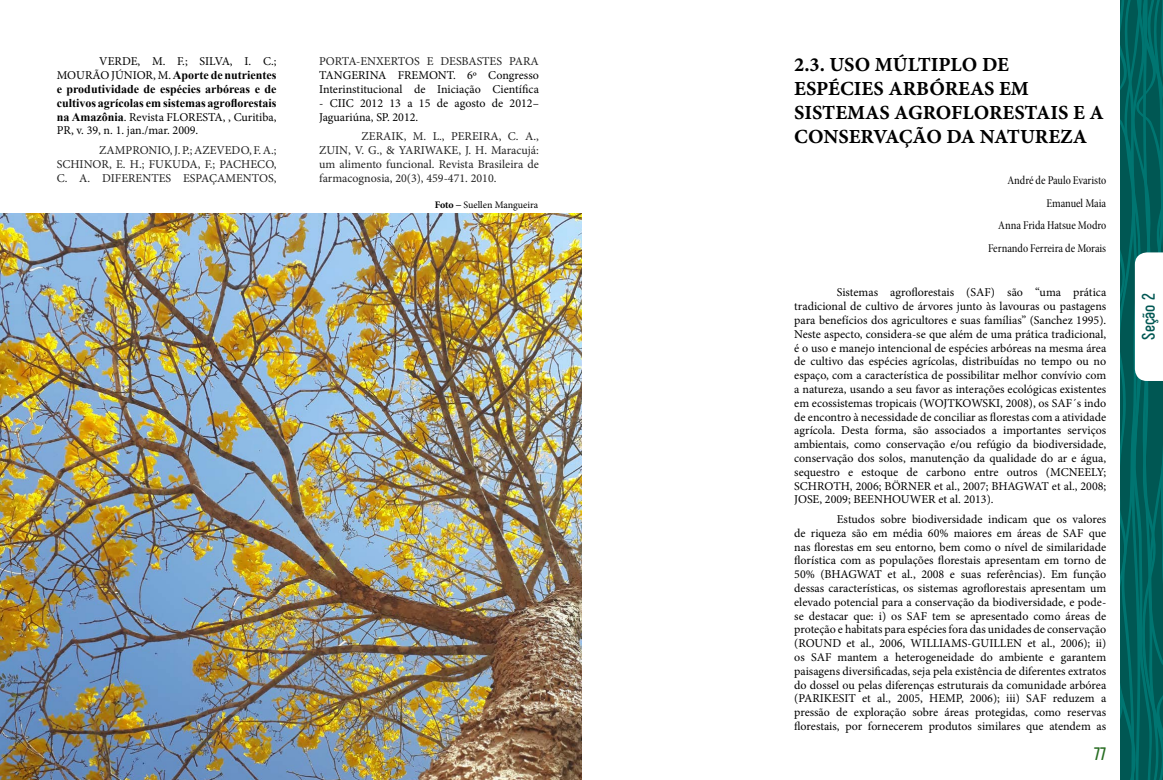
<style>
.page{position:relative;width:1163px;height:780px;background:#fff}
.page>*{position:absolute;margin:0;border:0;box-sizing:border-box;transform-origin:0 0}
.t1{font:20px/24px "Minion Pro Bold Capt";color:#000}
.t2{font:700 18px "Phenomena";color:#005753}
.t3{font:700 18px "Phenomena";color:#286d22}
.t4{font:12px/13.8px "Minion Pro";color:#000}
.t5{font:12px/13.8px "Minion Pro";color:#222;text-align:justify}
.t6{font:700 12px/13.8px "Times New Roman";color:#000;text-align:justify}
.t7{font:12px/22.5px "Minion Pro Cn Subh";letter-spacing:-.005em;color:#000;text-align:right}
.t8{font:10px "Minion Pro";color:#000}
.s1{font-family:"Minion Pro";font-weight:400}
.s2{font-family:"Times New Roman";font-weight:700}
.s3{font-weight:700}
</style>
<div class="page">
<svg style="left:1120px;top:0;width:42px;height:780px;background:#19706d"></svg>
<img style="left:0;top:213px;width:581px;height:567px">
<p class="t4" style="left:99px;top:55px;width:179px">VERDE, M. F.; SILVA, I. C.;</p>
<p class="t6" style="left:57px;top:68px;width:221px"><span class="s1">MOURÃO JÚNIOR, M.</span> Aporte de nutrientes e produtividade de espécies arbóreas e de cultivos agrícolas em sistemas agroflorestais</p>
<p class="t4" style="left:57px;top:110px;width:221px"><span class="s2">na Amazônia</span>. Revista FLORESTA, , Curitiba,<br>PR, v. 39, n. 1. jan./mar. 2009.</p>
<p class="t5" style="left:57px;top:143px;width:221px;text-indent:43px">ZAMPRONIO, J. P.; AZEVEDO, F. A.; SCHINOR, E. H.; FUKUDA, F.; PACHECO, C. A. DIFERENTES ESPAÇAMENTOS,</p>
<p class="t5" style="left:319px;top:55px;width:221px">PORTA-ENXERTOS E DESBASTES PARA</p>
<p class="t4" style="left:319px;top:69px;width:221px">TANGERINA FREMONT. 6º Congresso<br>Interinstitucional de Iniciação Científica</p>
<p class="t4" style="left:319px;top:96px;width:221px">- CIIC 2012 13 a 15 de agosto de 2012–<br>Jaguariúna, SP. 2012.</p>
<p class="t5" style="left:319px;top:129px;width:221px;text-indent:43px">ZERAIK, M. L., PEREIRA, C. A., ZUIN, V. G., &amp; YARIWAKE, J. H. Maracujá: um alimento funcional. Revista Brasileira de farmacognosia, 20(3), 459-471. 2010.</p>
<p class="t8" style="left:434px;top:198px;width:105px"><span class="s3">Foto</span> <span class="s2">–</span> Suellen Mangueira</p>
<h1 class="t1" style="left:794px;top:53px;width:311px">2.3. USO MÚLTIPLO DE<br>ESPÉCIES ARBÓREAS EM<br>SISTEMAS AGROFLORESTAIS E A<br>CONSERVAÇÃO DA NATUREZA</h1>
<p class="t7" style="left:988px;top:169px;width:120px">André de Paulo Evaristo<br>Emanuel Maia<br>Anna Frida Hatsue Modro<br>Fernando Ferreira de Morais</p>
<p class="t4" style="left:794px;top:285px;width:313px;text-align:justify;text-indent:43px">Sistemas agroflorestais (SAF) são “uma prática tradicional de cultivo de árvores junto às lavouras ou pastagens para benefícios dos agricultores e suas famílias” (Sanchez 1995).<br>Neste aspecto, considera-se que além de uma prática tradicional, é o uso e manejo intencional de espécies arbóreas na mesma área de cultivo das espécies agrícolas, distribuídas no tempo ou no espaço, com a característica de possibilitar melhor convívio com a natureza, usando a seu favor as interações ecológicas existentes em ecossistemas tropicais (WOJTKOWSKI, 2008), os SAF´s indo de encontro à necessidade de conciliar as florestas com a atividade agrícola. Desta forma, são associados a importantes serviços ambientais, como conservação e/ou refúgio da biodiversidade, conservação dos solos, manutenção da qualidade do ar e água, sequestro e estoque de carbono entre outros (MCNEELY; SCHROTH, 2006; BÖRNER et al., 2007; BHAGWAT et al., 2008; JOSE, 2009; BEENHOUWER et al. 2013).</p>
<p class="t4" style="left:794px;top:512px;width:313px;text-align:justify;text-indent:43px">Estudos sobre biodiversidade indicam que os valores de riqueza são em média 60% maiores em áreas de SAF que nas florestas em seu entorno, bem como o nível de similaridade florística com as populações florestais apresentam em torno de 50% (BHAGWAT et al., 2008 e suas referências). Em função dessas características, os sistemas agroflorestais apresentam um elevado potencial para a conservação da biodiversidade, e pode&shy;se destacar que: i) os SAF tem se apresentado como áreas de proteção e habitats para espécies fora das unidades de conservação (ROUND et al., 2006, WILLIAMS-GUILLEN et al., 2006); ii) os SAF mantem a heterogeneidade do ambiente e garantem paisagens diversificadas, seja pela existência de diferentes extratos do dossel ou pelas diferenças estruturais da comunidade arbórea (PARIKESIT et al., 2005, HEMP, 2006); iii) SAF reduzem a pressão de exploração sobre áreas protegidas, como reservas florestais, por fornecerem produtos similares que atendem as</p>
<h2 class="t3" style="left:1093px;top:743px;width:14px">77</h2>
<h2 class="t2" style="left:1137px;top:340px;width:48px;rotate:-90deg">Seção 2</h2>
</div>
